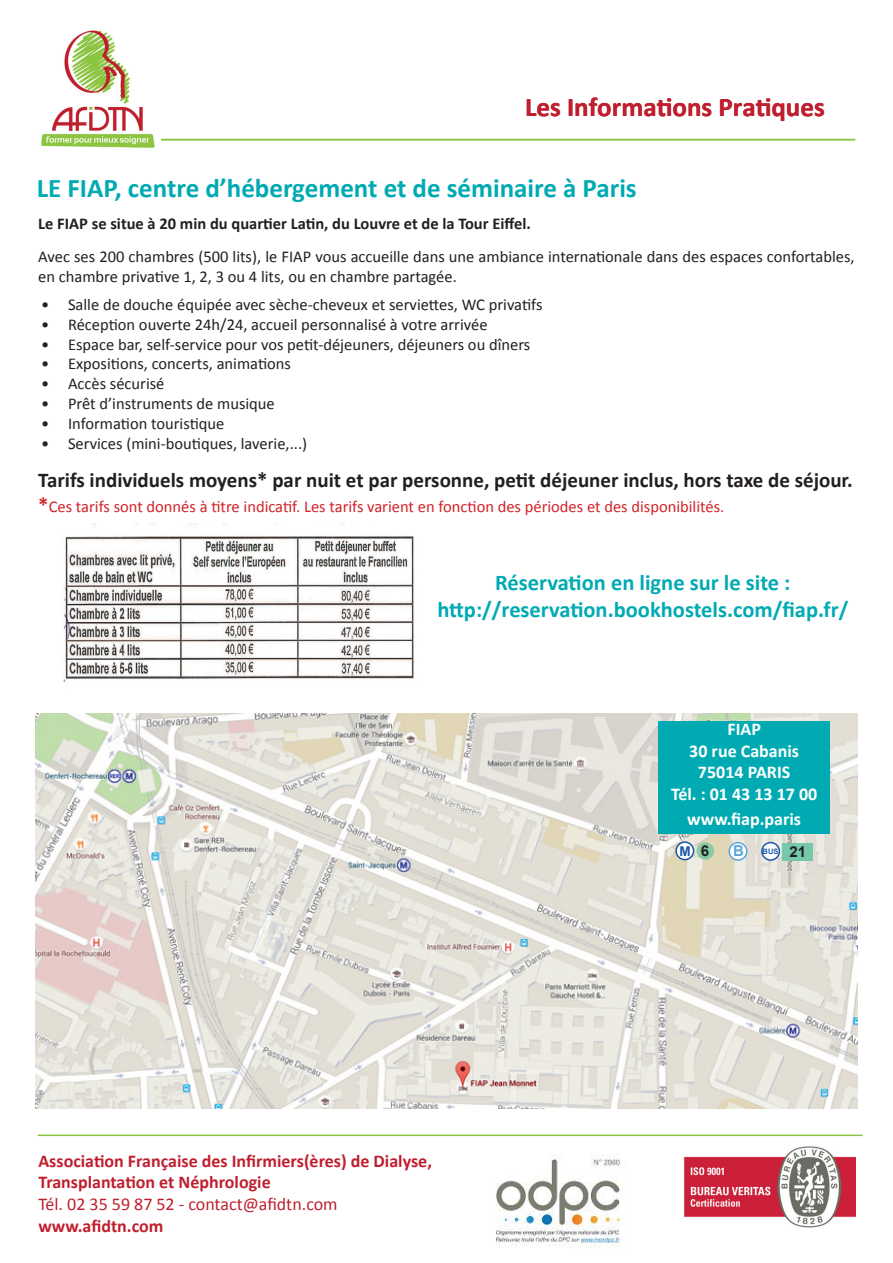
<style>
.page{position:relative;width:893px;height:1263px;background:#fff}
.page>*{position:absolute;margin:0;border:0;box-sizing:border-box;transform-origin:0 0}
.t1{font:700 27px "Calibri";color:#00aab2}
.t2{font:700 27px "Calibri";color:#bf1f2e}
.t3{font:700 22.5px/27px "Calibri";color:#00aab2;text-align:center}
.t4{font:700 21px "Calibri";color:#231f20}
.t5{font:700 18px/21.6px "Calibri";color:#bf1f2e}
.t6{font:700 18px/21.6px "Calibri";color:#fff;text-align:center}
.t7{font:18px "Calibri";color:#bf1f2e}
.t8{font:16.5px/19.8px "Calibri";color:#231f20}
.t9{font:16.5px "Calibri";color:#d1232a}
.t10{font:700 16.5px "Calibri";color:#231f20}
.t11{font:700 13.5px "Arial";color:#1c57a7}
.t12{font:700 7.5px "Arial";color:#1c57a7}
.s1{font-weight:700;font-size:21px}
.s2{font-size:15px;color:#231f20}
.s3{font-size:15px;color:#5da5da}
</style>
<div class="page">
<hr style="left:38px;top:1134px;width:825px;height:2px;background:#8ac53f">
<img style="left:684px;top:1146px;width:171px;height:82px">
<hr style="left:38px;top:139px;width:817px;height:1px;background:#8ac53f">
<img style="left:38px;top:30px;width:123px;height:118px">
<img style="left:63px;top:524px;width:352px;height:159px">
<img style="left:36px;top:713px;width:821px;height:395px">
<div style="left:658px;top:721px;width:172px;height:112px;background:#00aab2"></div>
<div style="left:470px;top:1087px;width:28px;height:8px;background:#edebe3"></div>
<div style="left:676px;top:842px;width:18px;height:18px;background:#fff;border-radius:50%"></div>
<div style="left:675px;top:841px;width:19px;height:19px;border:2px solid #1c57a7;border-radius:50%"></div>
<div style="left:729px;top:842px;width:18px;height:18px;background:#fff;border-radius:50%"></div>
<div style="left:728px;top:842px;width:19px;height:19px;border:2px solid #5da5da;border-radius:50%"></div>
<div style="left:697px;top:842px;width:17px;height:18px;background:#87cca4;border-radius:50%"></div>
<div style="left:783px;top:843px;width:30px;height:18px;background:#76c8aa"></div>
<div style="left:762px;top:842px;width:17px;height:18px;background:#fff;border-radius:50%"></div>
<div style="left:761px;top:842px;width:19px;height:19px;border:2px solid #1c57a7;border-radius:50%"></div>
<img style="left:496px;top:1157px;width:126px;height:91px">
<h1 class="t2" style="left:525px;top:90px;width:301px">Les Informations Pratiques</h1>
<h1 class="t1" style="left:37px;top:171px;width:601px">LE FIAP, centre d’hébergement et de séminaire à Paris</h1>
<p class="t10" style="left:38px;top:213px;width:494px">Le FIAP se situe à 20 min du quartier Latin, du Louvre et de la Tour Eiffel.</p>
<p class="t8" style="left:38px;top:247px;width:818px">Avec ses 200 chambres (500 lits), le FIAP vous accueille dans une ambiance internationale dans des espaces confortables, en chambre privative 1, 2, 3 ou 4 lits, ou en chambre partagée.</p>
<p class="t8" style="left:41px;top:295px;width:503px">• Salle de douche équipée avec sèche-cheveux et serviettes, WC privatifs</p>
<p class="t8" style="left:41px;top:314px;width:448px">• Réception ouverte 24h/24, accueil personnalisé à votre arrivée</p>
<p class="t8" style="left:41px;top:334px;width:491px">• Espace bar, self-service pour vos petit-déjeuners, déjeuners ou dîners</p>
<p class="t8" style="left:41px;top:354px;width:251px">• Expositions, concerts, animations</p>
<p class="t8" style="left:41px;top:374px;width:125px">• Accès sécurisé</p>
<p class="t8" style="left:41px;top:394px;width:235px">• Prêt d’instruments de musique</p>
<p class="t8" style="left:41px;top:413px;width:185px">• Information touristique</p>
<p class="t8" style="left:41px;top:433px;width:268px">• Services (mini-boutiques, laverie,...)</p>
<p class="t4" style="left:38px;top:466px;width:816px">Tarifs individuels moyens* par nuit et par personne, petit déjeuner inclus, hors taxe de séjour.</p>
<p class="t9" style="left:38px;top:496px;width:688px"><span class="s1">*</span>Ces tarifs sont donnés à titre indicatif. Les tarifs varient en fonction des périodes et des disponibilités.</p>
<h2 class="t3" style="left:437px;top:569px;width:413px">Réservation en ligne sur le site : http://reservation.bookhostels.com/fiap.fr/</h2>
<p class="t5" style="left:38px;top:1150px;width:395px">Association Française des Infirmiers(ères) de Dialyse,<br>Transplantation et Néphrologie</p>
<p class="t7" style="left:38px;top:1193px;width:301px">Tél. 02 35 59 87 52 - contact@afidtn.com</p>
<p class="t5" style="left:38px;top:1215px;width:127px">www.afidtn.com</p>
<p class="t6" style="left:671px;top:718px;width:148px">FIAP<br>30 rue Cabanis<br>75014 PARIS<br>Tél. : 01 43 13 17 00</p>
<p class="t6" style="left:687px;top:808px;width:115px">www.fiap.paris</p>
<p class="t11" style="left:679px;top:842px;width:31px">M <span class="s2">6</span></p>
<p class="t12" style="left:733px;top:847px;width:75px"><span class="s3">B</span> BUS <span class="s2">21</span></p>
</div>
